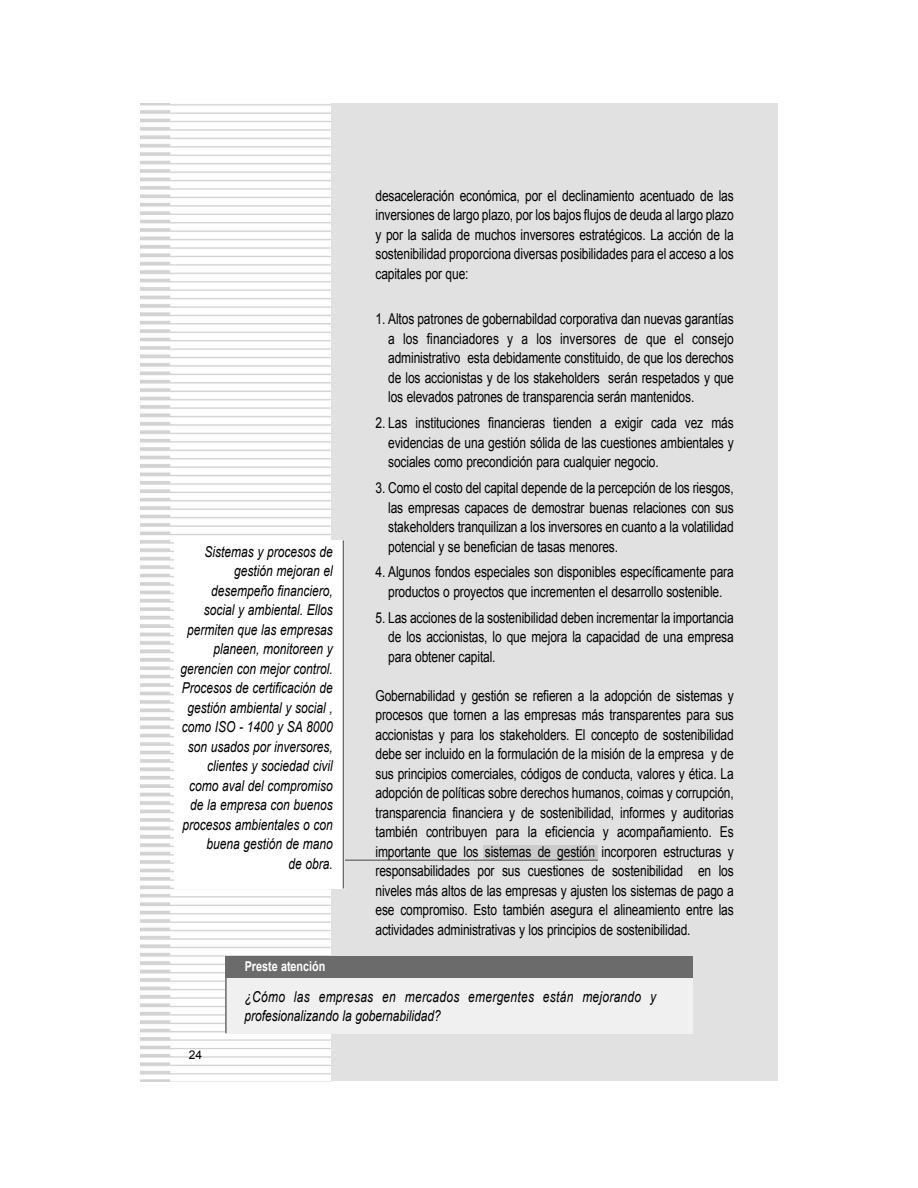
<style>
.page{position:relative;width:918px;height:1188px;background:#fff}
.page>*{position:absolute;margin:0;border:0;box-sizing:border-box;transform-origin:0 0}
.t1{font:15px/19.5px "Arial";letter-spacing:-.01em;color:#000;text-align:justify;scale:.8 1}
.t2{font:italic 15px/19.5px "Arial";color:#000;text-align:right;scale:.8 1}
.t3{font:italic 15px/19.5px "Arial";letter-spacing:.02em;color:#000;scale:.8 1}
.t4{font:700 13.5px "Arial";color:#fff;scale:.8 1}
.t5{font:12px "Arial";color:#000}
</style>
<div class="page">
<img style="left:140px;top:104px;width:191px;height:977px">
<div style="left:331px;top:104px;width:447px;height:977px;background:#e1e1e1"></div>
<div style="left:484px;top:845px;width:114px;height:15px;background:#cbcbcb"></div>
<hr style="left:343px;top:859px;width:255px;height:2px;background:#7a7a7a">
<div style="left:174px;top:540px;width:170px;height:348px;background:#fff"></div>
<hr style="left:343px;top:540px;width:1px;height:349px;background:#6b6b6b">
<div style="left:225px;top:957px;width:468px;height:76px;background:#f0f0f0"></div>
<div style="left:225px;top:957px;width:468px;height:21px;background:#6b6b6b"></div>
<hr style="left:225px;top:957px;width:2px;height:76px;background:#6b6b6b">
<p class="t2" style="left:180px;top:542px;width:192px">Sistemas y procesos de gestión mejoran el desempeño financiero, social y ambiental. Ellos permiten que las empresas planeen, monitoreen y gerencien con mejor control.<br>Procesos de certificación de gestión ambiental y social , como ISO - 1400 y SA 8000 son usados por inversores, clientes y sociedad civil como aval del compromiso de la empresa con buenos procesos ambientales o con buena gestión de mano<br>de obra.</p>
<p class="t4" style="left:245px;top:959px;width:102px">Preste atención</p>
<p class="t1" style="left:375px;top:186px;width:449px">desaceleración económica, por el declinamiento acentuado de las inversiones de largo plazo, por los bajos flujos de deuda al largo plazo y por la salida de muchos inversores estratégicos. La acción de la sostenibilidad proporciona diversas posibilidades para el acceso a los capitales por que:</p>
<p class="t1" style="left:388px;top:309px;width:434px;text-indent:-13px">1. Altos patrones de gobernabildad corporativa dan nuevas garantías a los financiadores y a los inversores de que el consejo administrativo esta debidamente constituido, de que los derechos de los accionistas y de los stakeholders serán respetados y que los elevados patrones de transparencia serán mantenidos.</p>
<p class="t1" style="left:388px;top:413px;width:434px;text-indent:-13px">2. Las instituciones financieras tienden a exigir cada vez más evidencias de una gestión sólida de las cuestiones ambientales y sociales como precondición para cualquier negocio.</p>
<p class="t1" style="left:388px;top:478px;width:434px;text-indent:-13px">3. Como el costo del capital depende de la percepción de los riesgos, las empresas capaces de demostrar buenas relaciones con sus stakeholders tranquilizan a los inversores en cuanto a la volatilidad potencial y se benefician de tasas menores.</p>
<p class="t1" style="left:375px;top:563px;width:449px;text-align:center">4. Algunos fondos especiales son disponibles específicamente para productos o proyectos que incrementen el desarrollo sostenible.</p>
<p class="t1" style="left:388px;top:608px;width:434px;text-indent:-13px">5. Las acciones de la sostenibilidad deben incrementar la importancia de los accionistas, lo que mejora la capacidad de una empresa para obtener capital.</p>
<p class="t1" style="left:375px;top:686px;width:449px">Gobernabilidad y gestión se refieren a la adopción de sistemas y procesos que tornen a las empresas más transparentes para sus accionistas y para los stakeholders. El concepto de sostenibilidad debe ser incluido en la formulación de la misión de la empresa y de sus principios comerciales, códigos de conducta, valores y ética. La adopción de políticas sobre derechos humanos, coimas y corrupción, transparencia financiera y de sostenibilidad, informes y auditorias también contribuyen para la eficiencia y acompañamiento. Es importante que los sistemas de gestión incorporen estructuras y responsabilidades por sus cuestiones de sostenibilidad en los niveles más altos de las empresas y ajusten los sistemas de pago a ese compromiso. Esto también asegura el alineamiento entre las actividades administrativas y los principios de sostenibilidad.</p>
<p class="t5" style="left:189px;top:1048px;width:15px">24</p>
<p class="t3" style="left:245px;top:987px;width:516px">¿Cómo las empresas en mercados emergentes están mejorando y profesionalizando la gobernabilidad?</p>
</div>
